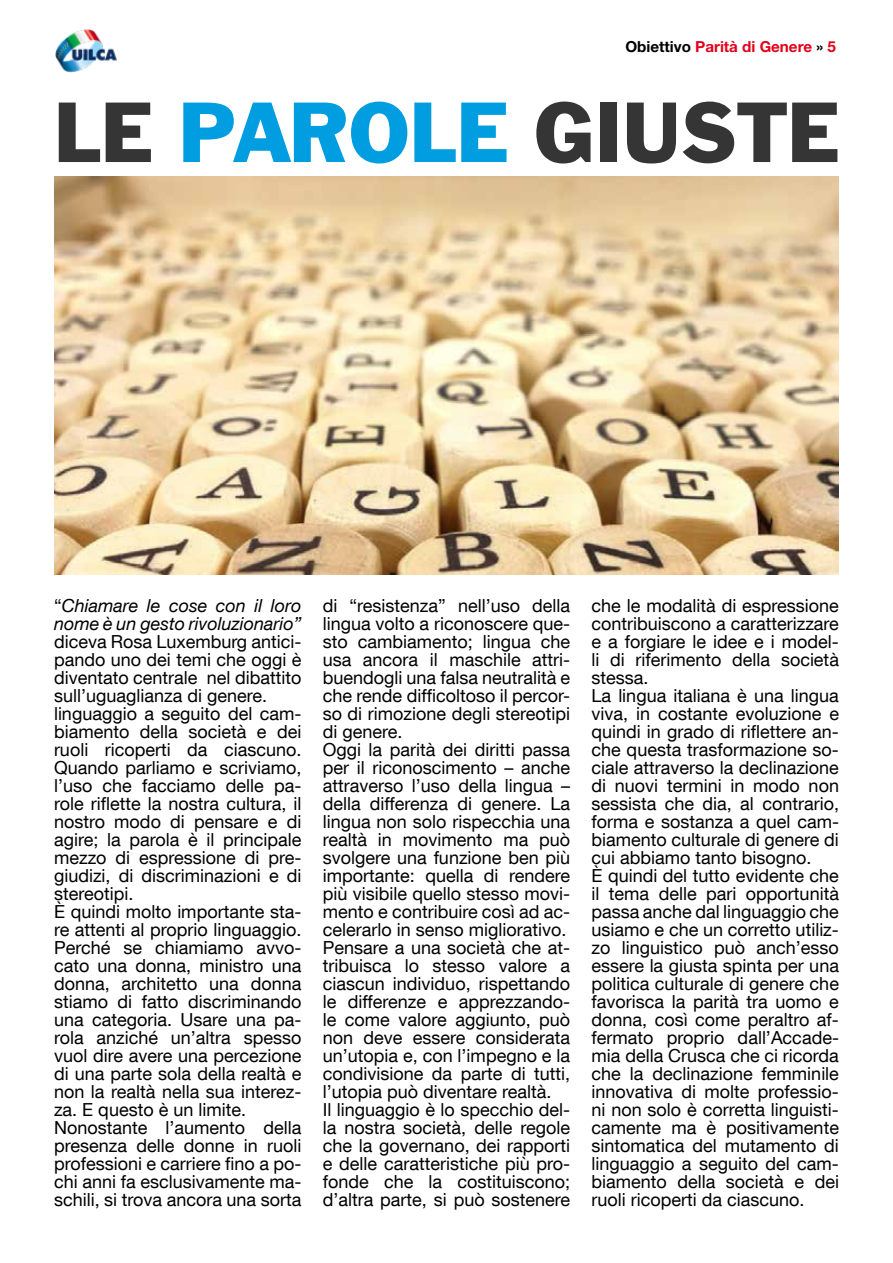
<style>
.page{position:relative;width:893px;height:1263px;background:#fff}
.page>*{position:absolute;margin:0;border:0;box-sizing:border-box;transform-origin:0 0}
.t1{font:78px "Franklin Gothic";color:#353535}
.t2{font:18px/18px "Helvetica Neue LT Com";color:#000}
.t3{font:italic 18px/18px "Helvetica Neue LT Com";color:#000}
.t4{font:700 15.15px "Helvetica Neue LT Pro";color:#e2001a}
.s1{color:#000}
.s2{color:#009ee0}
.s3{font-style:normal}
</style>
<div class="page">
<img style="left:55px;top:29px;width:62px;height:44px">
<img style="left:54px;top:176px;width:785px;height:398px">
<p class="t4" style="left:625px;top:37px;width:212px"><span class="s1">Obiettivo</span> Parità di Genere <span class="s1">»</span> 5</p>
<h1 class="t1" style="left:54px;top:82px;width:786px">LE <span class="s2">PAROLE</span> GIUSTE</h1>
<p class="t3" style="left:54px;top:596px;width:249px"><span class="s3">“</span>Chiamare le cose con il loro nome è un gesto rivoluzionario”</p>
<p class="t2" style="left:54px;top:632px;width:249px">diceva Rosa Luxemburg antici&shy;pando uno dei temi che oggi è diventato centrale nel dibattito sull’uguaglianza di genere. linguaggio a seguito del cam&shy;biamento della società e dei ruoli ricoperti da ciascuno.<br>Quando parliamo e scriviamo, l’uso che facciamo delle pa&shy;role riflette la nostra cultura, il nostro modo di pensare e di agire; la parola è il principale mezzo di espressione di pre&shy;giudizi, di discriminazioni e di stereotipi.<br>È quindi molto importante sta&shy;re attenti al proprio linguaggio.<br>Perché se chiamiamo avvo&shy;cato una donna, ministro una donna, architetto una donna stiamo di fatto discriminando una categoria. Usare una pa&shy;rola anziché un’altra spesso vuol dire avere una percezione di una parte sola della realtà e non la realtà nella sua interez&shy;za. E questo è un limite.<br>Nonostante l’aumento della presenza delle donne in ruoli professioni e carriere fino a po&shy;chi anni fa esclusivamente ma&shy;schili, si trova ancora una sorta</p>
<p class="t2" style="left:323px;top:596px;width:249px">di “resistenza” nell’uso della lingua volto a riconoscere que&shy;sto cambiamento; lingua che usa ancora il maschile attri&shy;buendogli una falsa neutralità e che rende difficoltoso il percor&shy;so di rimozione degli stereotipi di genere.<br>Oggi la parità dei diritti passa per il riconoscimento – anche attraverso l’uso della lingua – della differenza di genere. La lingua non solo rispecchia una realtà in movimento ma può svolgere una funzione ben più importante: quella di rendere più visibile quello stesso movi&shy;mento e contribuire così ad ac&shy;celerarlo in senso migliorativo.<br>Pensare a una società che at&shy;tribuisca lo stesso valore a ciascun individuo, rispettando le differenze e apprezzando&shy;le come valore aggiunto, può non deve essere considerata un’utopia e, con l’impegno e la condivisione da parte di tutti, l’utopia può diventare realtà.<br>Il linguaggio è lo specchio del&shy;la nostra società, delle regole che la governano, dei rapporti e delle caratteristiche più pro&shy;fonde che la costituiscono; d’altra parte, si può sostenere</p>
<p class="t2" style="left:591px;top:596px;width:249px">che le modalità di espressione contribuiscono a caratterizzare e a forgiare le idee e i model&shy;li di riferimento della società stessa.<br>La lingua italiana è una lingua viva, in costante evoluzione e quindi in grado di riflettere an&shy;che questa trasformazione so&shy;ciale attraverso la declinazione di nuovi termini in modo non sessista che dia, al contrario, forma e sostanza a quel cam&shy;biamento culturale di genere di cui abbiamo tanto bisogno.<br>È quindi del tutto evidente che il tema delle pari opportunità passa anche dal linguaggio che usiamo e che un corretto utiliz&shy;zo linguistico può anch’esso essere la giusta spinta per una politica culturale di genere che favorisca la parità tra uomo e donna, così come peraltro af&shy;fermato proprio dall’Accade&shy;mia della Crusca che ci ricorda che la declinazione femminile innovativa di molte professio&shy;ni non solo è corretta linguisti&shy;camente ma è positivamente sintomatica del mutamento di linguaggio a seguito del cam&shy;biamento della società e dei ruoli ricoperti da ciascuno.</p>
</div>
